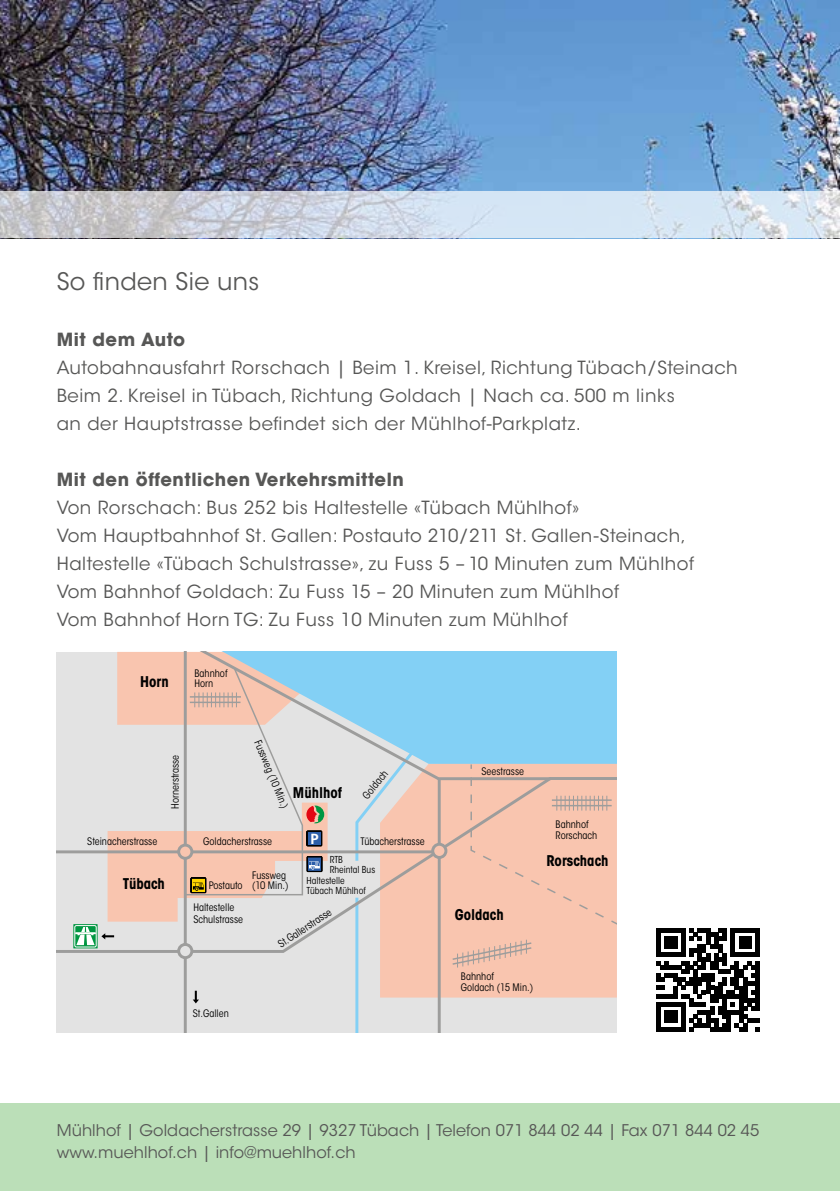
<style>
.page{position:relative;width:840px;height:1191px;background:#fff}
.page>*{position:absolute;margin:0;border:0;box-sizing:border-box;transform-origin:0 0}
.t1{font:24px "ITC Avant Garde Std";letter-spacing:.015em;color:#575756}
.t2{font:18px/28px "ITC Avant Garde Std";letter-spacing:.03em;color:#575756}
.t3{font:700 18px "ITC Avant Garde Std";letter-spacing:.03em;color:#575756}
.t4{font:16px/22px "ITC Avant Garde Std";letter-spacing:.005em;color:#575756}
.t5{font:700 condensed 14.6px "ITC Avant Garde Std";color:#000}
.t6{font:700 14.6px "Frutiger LT Std";color:#fff}
.t7{font:condensed 10.2px/10.2px "ITC Avant Garde Std";color:#000}
.t8{font:condensed 9.6px "ITC Avant Garde Std";color:#000}
</style>
<div class="page">
<img style="left:0;top:0;width:839px;height:192px">
<svg style="left:0;top:192px;width:839px;height:46px;background:#d0d9e3"></svg>
<svg style="left:656px;top:928px;width:103px;height:103px"></svg>
<div style="left:57px;top:652px;width:44px;height:123px;background:#e3e3e3"></div>
<svg style="left:57px;top:775px;width:559px;height:257px;background:#e8d7cf"></svg>
<svg style="left:74px;top:924px;width:23px;height:24px"></svg>
<div style="left:74px;top:925px;width:22px;height:22px;border:1px solid #fff;border-radius:2px"></div>
<svg style="left:76px;top:927px;width:19px;height:18px"></svg>
<div style="left:553px;top:652px;width:63px;height:112px;background:#83d0f5"></div>
<div style="left:450px;top:777px;width:166px;height:190px;background:#f9c5af"></div>
<svg style="left:420px;top:652px;width:133px;height:208px;background:#b5c9d3"></svg>
<svg style="left:101px;top:652px;width:319px;height:380px;background:#dbd5d3"></svg>
<div style="left:0;top:1103px;width:839px;height:88px;background:#bbdfb8"></div>
<h1 class="t1" style="left:57px;top:267px;width:204px">So finden Sie uns</h1>
<p class="t3" style="left:57px;top:328px;width:130px">Mit dem Auto</p>
<p class="t2" style="left:57px;top:354px;width:682px">Autobahnausfahrt Rorschach | Beim 1. Kreisel, Richtung Tübach/Steinach<br>Beim 2. Kreisel in Tübach, Richtung Goldach | Nach ca. 500 m links<br>an der Hauptstrasse befindet sich der Mühlhof-Parkplatz.</p>
<p class="t3" style="left:57px;top:468px;width:348px">Mit den öffentlichen Verkehrsmitteln</p>
<p class="t2" style="left:57px;top:494px;width:638px">Von Rorschach: Bus 252 bis Haltestelle «Tübach Mühlhof»<br>Vom Hauptbahnhof St. Gallen: Postauto 210/211 St. Gallen-Steinach, Haltestelle «Tübach Schulstrasse», zu Fuss 5 – 10 Minuten zum Mühlhof Vom Bahnhof Goldach: Zu Fuss 15 – 20 Minuten zum Mühlhof<br>Vom Bahnhof Horn TG: Zu Fuss 10 Minuten zum Mühlhof</p>
<p class="t5" style="left:140px;top:672px;width:30px">Horn</p>
<p class="t7" style="left:194px;top:668px;width:35px">Bahnhof<br>Horn</p>
<p class="t7" style="left:170px;top:809px;width:56px;rotate:-90deg">Hornerstrasse</p>
<p class="t7" style="left:262px;top:738px;width:74px;rotate:68deg">Fussweg (10 Min.)</p>
<p class="t5" style="left:293px;top:783px;width:50px">Mühlhof</p>
<p class="t7" style="left:360px;top:794px;width:35px;rotate:-50deg">Goldach</p>
<p class="t6" style="left:310px;top:830px;width:10px">P</p>
<p class="t7" style="left:87px;top:836px;width:71px">Steinacherstrasse</p>
<p class="t7" style="left:203px;top:836px;width:70px">Goldacherstrasse</p>
<p class="t7" style="left:360px;top:836px;width:66px">Tübacherstrasse</p>
<p class="t5" style="left:123px;top:874px;width:44px">Tübach</p>
<p class="t7" style="left:208px;top:880px;width:35px">Postauto</p>
<p class="t7" style="left:193px;top:901px;width:51px;line-height:11.8px">Haltestelle<br>Schulstrasse</p>
<p class="t7" style="left:252px;top:870px;width:38px">Fussweg (10 Min.)</p>
<p class="t8" style="left:329px;top:853px;width:15px">RTB</p>
<p class="t8" style="left:329px;top:863px;width:47px">Rheintal Bus</p>
<p class="t8" style="left:306px;top:874px;width:40px">Haltestelle</p>
<p class="t8" style="left:306px;top:884px;width:61px">Tübach Mühlhof</p>
<p class="t7" style="left:276px;top:941px;width:63px;rotate:-34deg">St.Gallerstrasse</p>
<p class="t7" style="left:193px;top:1008px;width:38px">St.Gallen</p>
<p class="t7" style="left:481px;top:766px;width:44px">Seestrasse</p>
<p class="t5" style="left:454px;top:905px;width:50px">Goldach</p>
<p class="t7" style="left:555px;top:819px;width:43px">Bahnhof<br>Rorschach</p>
<p class="t5" style="left:546px;top:851px;width:63px">Rorschach</p>
<p class="t7" style="left:460px;top:971px;width:74px">Bahnhof<br>Goldach (15 Min.)</p>
<p class="t4" style="left:57px;top:1119px;width:703px">Mühlhof | Goldacherstrasse 29 | 9327 Tübach | Telefon 071 844 02 44 | Fax 071 844 02 45 www.muehlhof.ch | info@muehlhof.ch</p>
</div>
